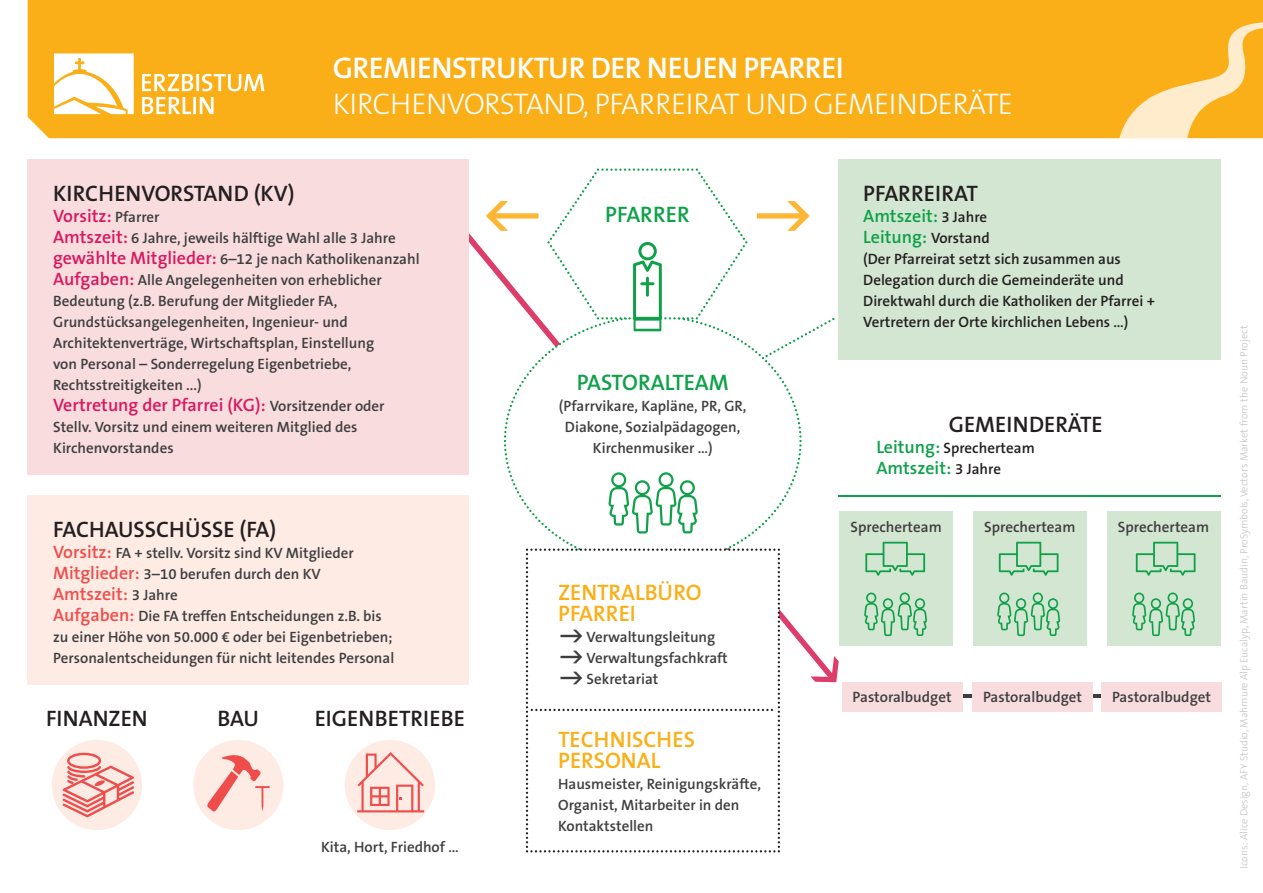
<style>
.page{position:relative;width:1263px;height:893px;background:#fff}
.page>*{position:absolute;margin:0;border:0;box-sizing:border-box;transform-origin:0 0}
.t1{font:300 30px "The Sans B3";letter-spacing:-.02em;color:#fff}
.t2{font:600 30px "The Sans B6";letter-spacing:-.02em;color:#fff}
.t3{font:600 22.5px "The Sans B6";color:#231f20}
.t4{font:600 22.5px/21px "The Sans B6";color:#faaf18}
.t5{font:600 22.5px "The Sans B6";color:#0fa14a}
.t6{font:600 18px "The Sans B6";color:#d91860}
.t7{font:600 18px/21px "The Sans B6";color:#0fa14a}
.t8{font:600 18px "The Sans B6";color:#ef4d4b}
.t9{font:600 15px/21px "The Sans B6";color:#3e3e3f}
.t10{font:600 15px/21px "The Sans B6";color:#231f20}
.t11{font:300 10.5px "The Sans B3";color:#c1c2c4}
.s1{font-size:15px;color:#3e3e3f}
.s2{font-size:18px;color:#d91860}
.s3{font-size:18px;color:#ef4d4b}
.s4{font-size:15px;color:#231f20}
.s5{font-size:18px;color:#0fa14a}
</style>
<div class="page">
<svg style="left:962px;top:695px;width:10px;height:3px"></svg>
<svg style="left:1093px;top:695px;width:8px;height:3px"></svg>
<svg style="left:465px;top:233px;width:374px;height:449px"></svg>
<svg style="left:504px;top:438px;width:298px;height:129px"></svg>
<div style="left:838px;top:159px;width:382px;height:200px;background:#d3e6d1"></div>
<div style="left:28px;top:0;width:1235px;height:138px;background:#faaf18"></div>
<svg style="left:1119px;top:22px;width:144px;height:117px"></svg>
<svg style="left:54px;top:53px;width:80px;height:61px"></svg>
<svg style="left:142px;top:97px;width:72px;height:17px"></svg>
<svg style="left:142px;top:74px;width:122px;height:17px"></svg>
<div style="left:28px;top:159px;width:441px;height:315px;background:#f8dcde"></div>
<div style="left:28px;top:495px;width:441px;height:189px;background:#fdebe4"></div>
<div style="left:52px;top:740px;width:90px;height:90px;background:#fdebe4;border-radius:50%"></div>
<svg style="left:62px;top:753px;width:72px;height:64px"></svg>
<div style="left:193px;top:740px;width:90px;height:90px;background:#fdebe4;border-radius:50%"></div>
<div style="left:345px;top:740px;width:90px;height:90px;background:#fdebe4;border-radius:50%"></div>
<svg style="left:207px;top:755px;width:63px;height:57px"></svg>
<svg style="left:357px;top:752px;width:67px;height:60px"></svg>
<div style="left:839px;top:511px;width:113px;height:135px;background:#d3e6d1"></div>
<svg style="left:486px;top:168px;width:348px;height:270px"></svg>
<hr style="left:838px;top:495px;width:383px;height:2px;background:#0fa14a">
<svg style="left:865px;top:542px;width:60px;height:34px"></svg>
<div style="left:973px;top:511px;width:113px;height:135px;background:#d3e6d1"></div>
<svg style="left:999px;top:542px;width:59px;height:34px"></svg>
<div style="left:1107px;top:511px;width:113px;height:135px;background:#d3e6d1"></div>
<svg style="left:1136px;top:542px;width:59px;height:34px"></svg>
<svg style="left:864px;top:592px;width:63px;height:44px"></svg>
<svg style="left:997px;top:592px;width:63px;height:44px"></svg>
<svg style="left:1132px;top:592px;width:63px;height:44px"></svg>
<div style="left:842px;top:682px;width:120px;height:29px;background:#f8dcde"></div>
<div style="left:972px;top:682px;width:121px;height:29px;background:#f8dcde"></div>
<div style="left:1101px;top:682px;width:121px;height:29px;background:#f8dcde"></div>
<svg style="left:504px;top:444px;width:297px;height:408px"></svg>
<h1 class="t2" style="left:333px;top:52px;width:512px">GREMIENSTRUKTUR DER NEUEN PFARREI</h1>
<h1 class="t1" style="left:333px;top:88px;width:682px">KIRCHENVORSTAND, PFARREIRAT UND GEMEINDERÄTE</h1>
<h2 class="t3" style="left:53px;top:181px;width:243px">KIRCHENVORSTAND (KV)</h2>
<p class="t6" style="left:53px;top:206px;width:108px">Vorsitz: <span class="s1">Pfarrer</span></p>
<p class="t9" style="left:53px;top:228px;width:368px"><span class="s2">Amtszeit:</span> 6 Jahre, jeweils hälftige Wahl alle 3 Jahre <span class="s2">gewählte Mitglieder:</span> 6–12 je nach Katholikenanzahl <span class="s2">Aufgaben:</span> Alle Angelegenheiten von erheblicher Bedeutung (z.B. Berufung der Mitglieder FA, Grundstücksangelegenheiten, Ingenieur- und Architektenverträge, Wirtschaftsplan, Einstellung<br>von Personal – Sonderregelung Eigenbetriebe, Rechtsstreitigkeiten ...)</p>
<p class="t6" style="left:53px;top:395px;width:333px">Vertretung der Pfarrei (KG): <span class="s1">Vorsitzender oder</span></p>
<p class="t9" style="left:53px;top:417px;width:306px">Stellv. Vorsitz und einem weiteren Mitglied des<br>Kirchenvorstandes</p>
<h2 class="t3" style="left:53px;top:517px;width:225px">FACHAUSSCHÜSSE (FA)</h2>
<p class="t9" style="left:53px;top:543px;width:302px"><span class="s3">Vorsitz:</span> FA + stellv. Vorsitz sind KV Mitglieder<br><span class="s3">Mitglieder:</span> 3–10 berufen durch den KV</p>
<p class="t8" style="left:53px;top:584px;width:126px">Amtszeit: <span class="s1">3 Jahre</span></p>
<p class="t9" style="left:53px;top:606px;width:343px"><span class="s3">Aufgaben:</span> Die FA treffen Entscheidungen z.B. bis zu einer Höhe von 50.000 € oder bei Eigenbetrieben;<br>Personalentscheidungen für nicht leitendes Personal</p>
<h2 class="t3" style="left:46px;top:706px;width:103px">FINANZEN</h2>
<h2 class="t3" style="left:218px;top:706px;width:43px">BAU</h2>
<h2 class="t3" style="left:315px;top:706px;width:152px">EIGENBETRIEBE</h2>
<p class="t9" style="left:321px;top:837px;width:139px">Kita, Hort, Friedhof …</p>
<h2 class="t5" style="left:605px;top:202px;width:86px">PFARRER</h2>
<h2 class="t5" style="left:577px;top:370px;width:153px">PASTORALTEAM</h2>
<p class="t9" style="left:559px;top:396px;width:189px;text-align:center">(Pfarrvikare, Kapläne, PR, GR,<br>Diakone, Sozialpädagogen,<br>Kirchenmusiker …)</p>
<h2 class="t4" style="left:558px;top:583px;width:145px">ZENTRALBÜRO<br>PFARREI</h2>
<p class="t9" style="left:587px;top:627px;width:143px">Verwaltungsleitung<br>Verwaltungsfachkraft<br>Sekretariat</p>
<h2 class="t4" style="left:558px;top:730px;width:138px">TECHNISCHES<br>PERSONAL</h2>
<p class="t9" style="left:558px;top:774px;width:205px">Hausmeister, Reinigungskräfte,<br>Organist, Mitarbeiter in den<br>Kontaktstellen</p>
<h2 class="t3" style="left:863px;top:181px;width:116px">PFARREIRAT</h2>
<p class="t7" style="left:863px;top:206px;width:128px">Amtszeit: <span class="s4">3 Jahre<br></span>Leitung: <span class="s4">Vorstand</span></p>
<p class="t10" style="left:863px;top:249px;width:293px">(Der Pfarreirat setzt sich zusammen aus Delegation durch die Gemeinderäte und Direktwahl durch die Katholiken der Pfarrei + Vertretern der Orte kirchlichen Lebens …)</p>
<h2 class="t3" style="left:949px;top:412px;width:155px">GEMEINDERÄTE</h2>
<p class="t10" style="left:876px;top:438px;width:160px"><span class="s5">Leitung:</span> Sprecherteam</p>
<p class="t7" style="left:876px;top:458px;width:126px">Amtszeit: <span class="s4">3 Jahre</span></p>
<p class="t9" style="left:850px;top:516px;width:93px">Sprecherteam</p>
<p class="t9" style="left:984px;top:516px;width:93px">Sprecherteam</p>
<p class="t9" style="left:1118px;top:516px;width:93px">Sprecherteam</p>
<p class="t9" style="left:853px;top:687px;width:100px">Pastoralbudget</p>
<p class="t9" style="left:983px;top:687px;width:100px">Pastoralbudget</p>
<p class="t9" style="left:1112px;top:687px;width:100px">Pastoralbudget</p>
<p class="t11" style="left:1238px;top:869px;width:545px;rotate:-90deg">Icons: Alice Design, AFY Studio, Mahmure Alp Eucalyp, Martin Baudin, ProSymbols, Vectors Market from the Noun Project</p>
</div>
